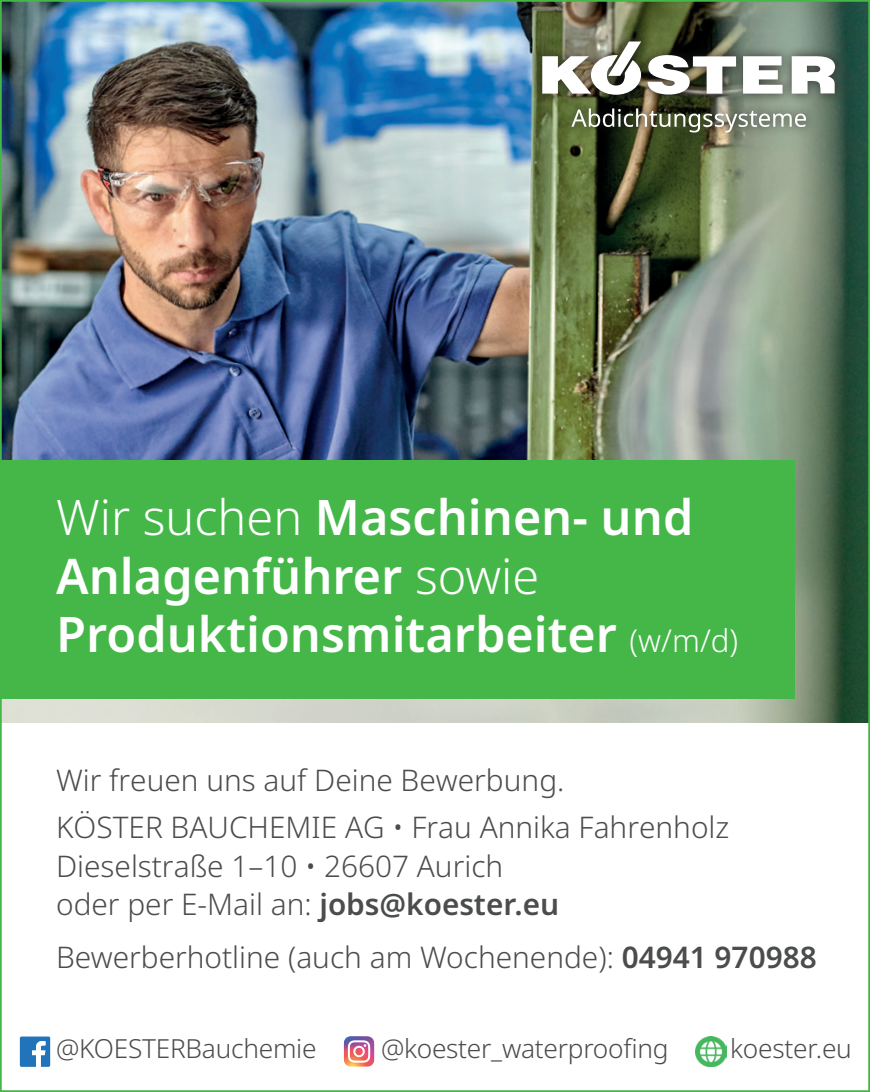
<style>
.page{position:relative;width:870px;height:1092px;background:#fff}
.page>*{position:absolute;margin:0;border:0;box-sizing:border-box;transform-origin:0 0}
.t1{font:600 49px/58.8px "Noto Sans";color:#fff}
.t2{font:300 29.75px/46.9px "Noto Sans";color:#4b4c4d}
.t3{font:300 26.25px "Noto Sans";letter-spacing:-.01em;color:#4b4c4d}
.s1{font-weight:300}
.s2{font-weight:300;font-size:31.5px}
.s3{font-weight:600}
</style>
<div class="page">
<img style="left:3px;top:3px;width:863px;height:719px">
<svg style="left:20px;top:1036px;width:30px;height:30px"></svg>
<svg style="left:344px;top:1036px;width:30px;height:30px"></svg>
<img style="left:695px;top:1036px;width:30px;height:30px">
<div style="left:0;top:460px;width:794px;height:238px;background:#45b749"></div>
<div style="left:531px;top:31px;width:313px;height:112px;background:#231f20;opacity:.75"></div>
<svg style="left:791px;top:56px;width:43px;height:38px"></svg>
<svg style="left:742px;top:56px;width:40px;height:38px"></svg>
<svg style="left:542px;top:41px;width:193px;height:54px"></svg>
<svg style="left:571px;top:108px;width:234px;height:24px;background:#797e6b"></svg>
<h1 class="t1" style="left:56px;top:488px;width:683px"><span class="s1">Wir suchen</span> Maschinen- und<br>Anlagenführer <span class="s1">sowie<br></span>Produktionsmitarbeiter <span class="s2">(w/m/d)</span></h1>
<p class="t2" style="left:56px;top:757px;width:674px">Wir freuen uns auf Deine Bewerbung.<br>KÖSTER BAUCHEMIE AG • Frau Annika Fahrenholz</p>
<p class="t2" style="left:56px;top:847px;width:504px;line-height:38.5px">Dieselstraße 1–10 • 26607 Aurich oder per E-Mail an: <span class="s3">jobs@koester.eu</span></p>
<p class="t2" style="left:56px;top:934px;width:761px">Bewerberhotline (auch am Wochenende): <span class="s3">04941 970988</span></p>
<p class="t3" style="left:56px;top:1029px;width:262px">@KOESTERBauchemie</p>
<p class="t3" style="left:381px;top:1029px;width:289px">@koester_waterproofing</p>
<p class="t3" style="left:729px;top:1029px;width:123px">koester.eu</p>
</div>
